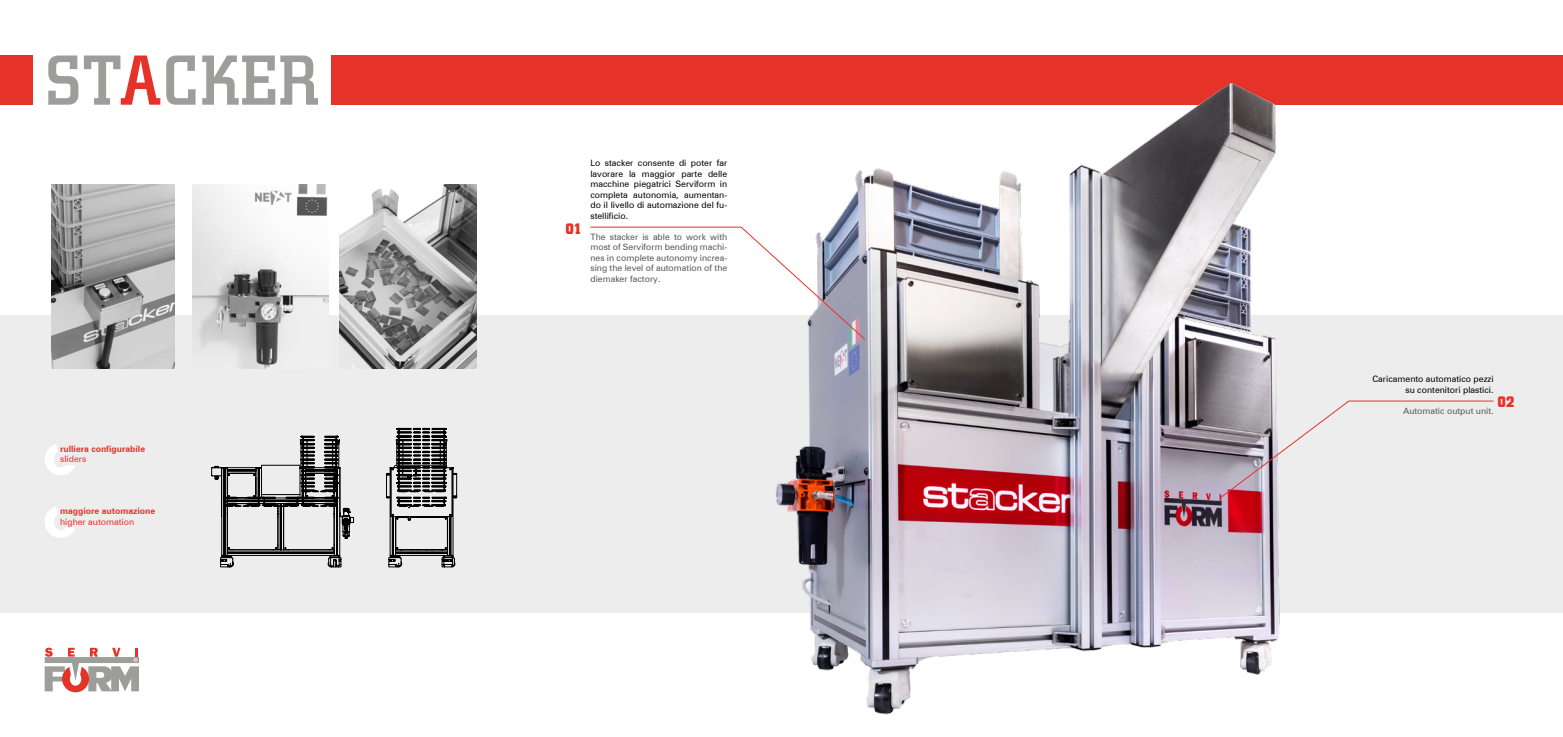
<style>
.page{position:relative;width:1563px;height:737px;background:#fff}
.page>*{position:absolute;margin:0;border:0;box-sizing:border-box;transform-origin:0 0}
.t1{font:500 73.76px "City D";letter-spacing:.005em;color:#9d9d9c}
.t2{font:700 15.75px "City D";color:#e63329}
.t3{font:8.75px/10.5px "Zurich BT";color:#000;text-align:justify}
.t4{font:8.75px/10.5px "Zurich BT";color:#575756;text-align:justify}
.t5{font:700 8.75px "Zurich BT";color:#e63329}
.t6{font:8.75px "Zurich BT";color:#e63329}
.s1{color:#e63329}
</style>
<div class="page">
<div style="left:0;top:55px;width:32px;height:50px;background:#e63329"></div>
<div style="left:332px;top:55px;width:1231px;height:50px;background:#e63329"></div>
<div style="left:0;top:315px;width:1563px;height:298px;background:#ededed"></div>
<svg style="left:211px;top:435px;width:143px;height:133px"></svg>
<svg style="left:386px;top:427px;width:72px;height:141px"></svg>
<svg style="left:45px;top:647px;width:94px;height:46px"></svg>
<img style="left:52px;top:184px;width:122px;height:184px">
<img style="left:192px;top:184px;width:137px;height:184px">
<img style="left:339px;top:184px;width:137px;height:184px">
<svg style="left:45px;top:507px;width:30px;height:31px"></svg>
<svg style="left:45px;top:444px;width:30px;height:31px"></svg>
<img style="left:776px;top:83px;width:504px;height:632px">
<svg style="left:590px;top:226px;width:276px;height:114px"></svg>
<svg style="left:1220px;top:400px;width:274px;height:98px"></svg>
<h1 class="t1" style="left:45px;top:42px;width:276px">ST<span class="s1">A</span>CKER</h1>
<p class="t5" style="left:60px;top:443px;width:86px">rulliera configurabile</p>
<p class="t6" style="left:60px;top:453px;width:28px">sliders</p>
<p class="t5" style="left:60px;top:505px;width:97px">maggiore automazione</p>
<p class="t6" style="left:60px;top:516px;width:75px">higher automation</p>
<h2 class="t2" style="left:566px;top:219px;width:16px">01</h2>
<p class="t3" style="left:590px;top:158px;width:138px">Lo stacker consente di poter far lavorare la maggior parte delle macchine piegatrici Serviform in completa autonomia, aumentan&shy;do il livello di automazione del fu&shy;stellificio.</p>
<p class="t4" style="left:590px;top:231px;width:138px">The stacker is able to work with most of Serviform bending machi&shy;nes in complete autonomy increa&shy;sing the level of automation of the diemaker factory.</p>
<p class="t3" style="left:1372px;top:374px;width:123px;text-align:right">Caricamento automatico pezzi su contenitori plastici.</p>
<p class="t4" style="left:1403px;top:405px;width:113px">Automatic output unit. <sup>02</sup></p>
</div>
